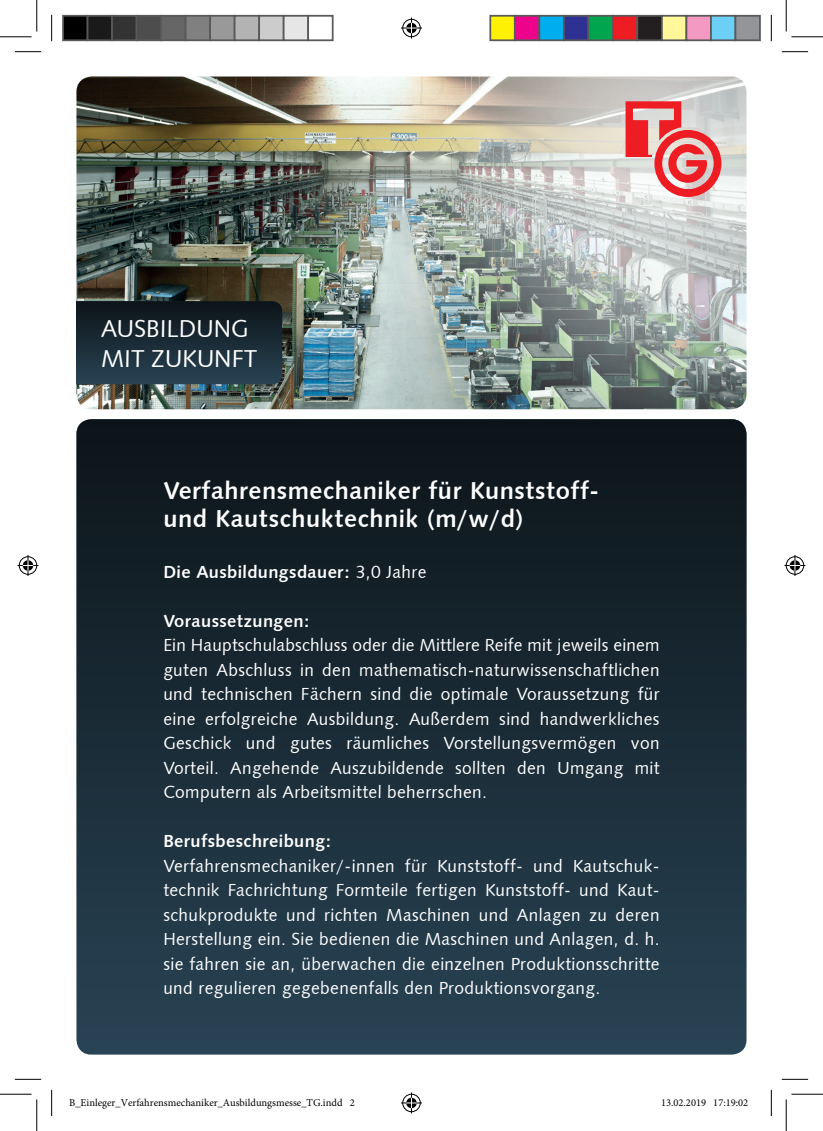
<style>
.page{position:relative;width:823px;height:1131px;background:#fff}
.page>*{position:absolute;margin:0;border:0;box-sizing:border-box;transform-origin:0 0}
.t1{font:24.5px/28px "Humanist 531 BT Bold A";letter-spacing:.02em;color:#fff}
.t2{font:24.5px/29.4px "Humanist 531 BT Roman A";color:#fff}
.t3{font:17.5px/24.5px "Humanist 531 BT Roman A";letter-spacing:.02em;color:#fff;text-align:justify}
.t4{font:17.5px "Humanist 531 BT Bold A";letter-spacing:.02em;color:#fff}
.t5{font:10.5px "Minion Pro";color:#000}
.s1{font-family:"Humanist 531 BT Roman A"}
</style>
<div class="page">
<img style="left:76px;top:76px;width:135px;height:333px">
<div style="left:211px;top:37px;width:575px;height:570px;background:#fff;opacity:.89"></div>
<svg style="left:625px;top:101px;width:96px;height:96px;background:#e58c8d"></svg>
<div style="left:76px;top:419px;width:670px;height:635px;background:linear-gradient(to bottom,#0c1419,#284354);border-radius:15px"></div>
<svg style="left:76px;top:301px;width:206px;height:83px;background:#1a2b36"></svg>
<hr style="left:781px;top:51px;width:27px;height:2px;background:#fff">
<hr style="left:770px;top:15px;width:2px;height:26px;background:#fff">
<svg style="left:15px;top:51px;width:26px;height:1px"></svg>
<svg style="left:781px;top:51px;width:27px;height:1px"></svg>
<svg style="left:15px;top:1078px;width:26px;height:1px"></svg>
<svg style="left:782px;top:1078px;width:26px;height:1px"></svg>
<svg style="left:51px;top:15px;width:1px;height:26px"></svg>
<svg style="left:51px;top:1089px;width:1px;height:26px"></svg>
<svg style="left:771px;top:15px;width:1px;height:26px"></svg>
<svg style="left:771px;top:1089px;width:1px;height:26px"></svg>
<hr style="left:0;top:36px;width:32px;height:1px;background:#000">
<hr style="left:791px;top:36px;width:32px;height:1px;background:#000">
<hr style="left:0;top:1093px;width:32px;height:1px;background:#000">
<hr style="left:791px;top:1093px;width:32px;height:1px;background:#000">
<hr style="left:36px;top:0;width:1px;height:32px;background:#000">
<hr style="left:36px;top:1099px;width:1px;height:31px;background:#000">
<hr style="left:786px;top:0;width:1px;height:32px;background:#000">
<hr style="left:786px;top:1099px;width:1px;height:31px;background:#000">
<svg style="left:401px;top:18px;width:21px;height:21px"></svg>
<svg style="left:401px;top:1092px;width:21px;height:21px"></svg>
<svg style="left:18px;top:555px;width:21px;height:21px"></svg>
<svg style="left:784px;top:555px;width:21px;height:21px"></svg>
<div style="left:63px;top:16px;width:25px;height:24px;background:#000"></div>
<div style="left:62px;top:15px;width:26px;height:26px;border:2px solid #595959"></div>
<div style="left:88px;top:16px;width:24px;height:24px;background:#1a1a1a"></div>
<div style="left:87px;top:15px;width:26px;height:26px;border:2px solid #595959"></div>
<div style="left:112px;top:16px;width:25px;height:24px;background:#333"></div>
<div style="left:111px;top:15px;width:26px;height:26px;border:2px solid #595959"></div>
<div style="left:137px;top:16px;width:24px;height:24px;background:#4d4d4d"></div>
<div style="left:136px;top:15px;width:26px;height:26px;border:2px solid #595959"></div>
<div style="left:161px;top:16px;width:25px;height:24px;background:#666"></div>
<div style="left:160px;top:15px;width:26px;height:26px;border:2px solid #595959"></div>
<div style="left:186px;top:16px;width:24px;height:24px;background:#808080"></div>
<div style="left:185px;top:15px;width:26px;height:26px;border:2px solid #595959"></div>
<div style="left:210px;top:16px;width:25px;height:24px;background:#999"></div>
<div style="left:209px;top:15px;width:26px;height:26px;border:2px solid #595959"></div>
<div style="left:235px;top:16px;width:24px;height:24px;background:#b3b3b3"></div>
<div style="left:234px;top:15px;width:26px;height:26px;border:2px solid #595959"></div>
<div style="left:259px;top:16px;width:25px;height:24px;background:#ccc"></div>
<div style="left:258px;top:15px;width:26px;height:26px;border:2px solid #595959"></div>
<div style="left:284px;top:16px;width:24px;height:24px;background:#e6e6e6"></div>
<div style="left:283px;top:15px;width:26px;height:26px;border:2px solid #595959"></div>
<div style="left:308px;top:16px;width:25px;height:24px;background:#fff"></div>
<div style="left:307px;top:15px;width:26px;height:26px;border:2px solid #595959"></div>
<div style="left:490px;top:16px;width:25px;height:24px;background:#fff101"></div>
<div style="left:489px;top:15px;width:26px;height:26px;border:2px solid #595959"></div>
<div style="left:515px;top:16px;width:24px;height:24px;background:#ed028c"></div>
<div style="left:514px;top:15px;width:26px;height:26px;border:2px solid #595959"></div>
<div style="left:539px;top:16px;width:25px;height:24px;background:#00aeef"></div>
<div style="left:538px;top:15px;width:26px;height:26px;border:2px solid #595959"></div>
<div style="left:564px;top:16px;width:24px;height:24px;background:#2e3092"></div>
<div style="left:563px;top:15px;width:26px;height:26px;border:2px solid #595959"></div>
<div style="left:588px;top:16px;width:25px;height:24px;background:#00a54f"></div>
<div style="left:587px;top:15px;width:26px;height:26px;border:2px solid #595959"></div>
<div style="left:613px;top:16px;width:24px;height:24px;background:#ee1d23"></div>
<div style="left:612px;top:15px;width:26px;height:26px;border:2px solid #595959"></div>
<div style="left:637px;top:16px;width:25px;height:24px;background:#231f20"></div>
<div style="left:636px;top:15px;width:26px;height:26px;border:2px solid #595959"></div>
<div style="left:662px;top:16px;width:24px;height:24px;background:#fff79a"></div>
<div style="left:661px;top:15px;width:26px;height:26px;border:2px solid #595959"></div>
<div style="left:686px;top:16px;width:25px;height:24px;background:#f499c2"></div>
<div style="left:685px;top:15px;width:26px;height:26px;border:2px solid #595959"></div>
<div style="left:711px;top:16px;width:24px;height:24px;background:#6bcff6"></div>
<div style="left:710px;top:15px;width:26px;height:26px;border:2px solid #595959"></div>
<div style="left:735px;top:16px;width:25px;height:24px;background:#939598"></div>
<div style="left:734px;top:15px;width:26px;height:26px;border:2px solid #595959"></div>
<h1 class="t2" style="left:101px;top:313px;width:158px">AUSBILDUNG<br>MIT ZUKUNFT</h1>
<h1 class="t1" style="left:163px;top:476px;width:437px">Verfahrensmechaniker für Kunststoff&shy;und Kautschuktechnik (m/w/d)</h1>
<p class="t4" style="left:163px;top:560px;width:264px">Die Ausbildungsdauer: <span class="s1">3,0 Jahre</span></p>
<p class="t4" style="left:163px;top:609px;width:148px">Voraussetzungen:</p>
<p class="t3" style="left:163px;top:632px;width:498px">Ein Hauptschulabschluss oder die Mittlere Reife mit jeweils einem guten Abschluss in den mathematisch-naturwissenschaftlichen und technischen Fächern sind die optimale Voraussetzung für eine erfolgreiche Ausbildung. Außerdem sind handwerkliches Geschick und gutes räumliches Vorstellungsvermögen von Vorteil. Angehende Auszubildende sollten den Umgang mit Computern als Arbeitsmittel beherrschen.</p>
<p class="t4" style="left:163px;top:830px;width:170px">Berufsbeschreibung:</p>
<p class="t3" style="left:163px;top:852px;width:498px">Verfahrensmechaniker/-innen für Kunststoff- und Kautschuk&shy;technik Fachrichtung Formteile fertigen Kunststoff- und Kaut&shy;schukprodukte und richten Maschinen und Anlagen zu deren Herstellung ein. Sie bedienen die Maschinen und Anlagen, d. h. sie fahren sie an, überwachen die einzelnen Produktionsschritte und regulieren gegebenenfalls den Produktionsvorgang.</p>
<p class="t5" style="left:69px;top:1094px;width:287px">B_Einleger_Verfahrensmechaniker_Ausbildungsmesse_TG.indd 2</p>
<p class="t5" style="left:661px;top:1094px;width:89px">13.02.2019 17:19:02</p>
</div>
